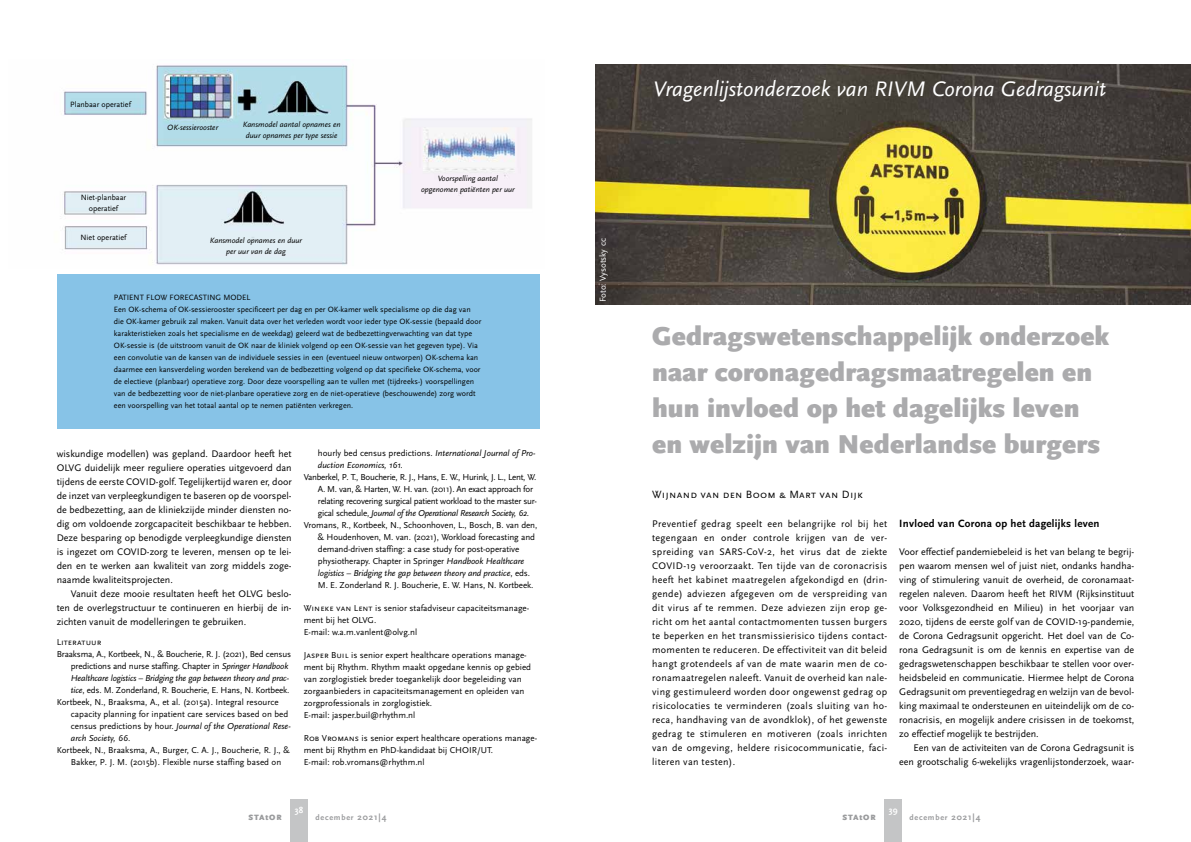
<style>
.page{position:relative;width:1191px;height:842px;background:#fff}
.page>*{position:absolute;margin:0;border:0;box-sizing:border-box;transform-origin:0 0}
.t1{font:900 27px/36px "Scala Sans";color:#ababad}
.t2{font:italic 22px "Scala Sans";color:#fff}
.t3{font:700 11px "Scala Sans";letter-spacing:.025em;color:#000}
.t4{font:11px "Scala Sans Caps";letter-spacing:.025em;color:#000}
.t5{font:10px/14px "Scala Sans";color:#000;text-align:justify}
.t6{font:9px/12px "Scala Sans";color:#000}
.t7{font:italic 9px/12px "Scala Sans";letter-spacing:-.01em;color:#000}
.t8{font:9px "Scala Sans";letter-spacing:-.03em;color:#000}
.t9{font:9px "Scala Sans";letter-spacing:-.02em;color:#000}
.t10{font:italic 9px "Scala Sans";letter-spacing:-.03em;color:#000}
.t11{font:9px "Scala Sans";color:#fff}
.t12{font:9px "Scala Sans Caps";color:#000}
.t13{font:700 9px "Scala Sans";color:#fff}
.t14{font:8px/12px "Scala Sans";color:#000}
.t15{font:italic 8px/11px "Scala Sans";color:#000;text-align:center}
.t16{font:700 8px "Scala Sans";letter-spacing:.1em;color:#9a9b9d}
.t17{font:900 8px "Scala Sans";letter-spacing:.1em;color:#9a9b9d}
.s1{font-style:italic}
.s2{font-style:normal}
.s3{font-family:"Scala Sans Caps"}
.s4{font-size:9px}
</style>
<div class="page">
<div style="left:291px;top:799px;width:17px;height:43px;background:#c4c5c6"></div>
<div style="left:884px;top:799px;width:17px;height:43px;background:#c4c5c6"></div>
<div style="left:57px;top:274px;width:482px;height:155px;background:#87c3e7"></div>
<img style="left:595px;top:65px;width:596px;height:240px">
<img style="left:62px;top:65px;width:470px;height:200px">
<p class="t14" style="left:70px;top:98px;width:62px">Planbaar operatief</p>
<p class="t14" style="left:81px;top:192px;width:47px;line-height:11px;text-align:center">Niet-planbaar operatief</p>
<p class="t14" style="left:81px;top:232px;width:47px">Niet operatief</p>
<p class="t15" style="left:167px;top:122px;width:52px">OK-sessierooster</p>
<p class="t15" style="left:243px;top:119px;width:99px">Kansmodel aantal opnames en duur opnames per type sessie</p>
<p class="t15" style="left:210px;top:235px;width:94px">Kansmodel opnames en duur per uur van de dag</p>
<p class="t15" style="left:421px;top:173px;width:95px">Voorspelling aantal opgenomen patiënten per uur</p>
<p class="t14" style="left:114px;top:292px;width:369px">PATIENT FLOW FORECASTING MODEL<br>Een OK-schema of OK-sessierooster specificeert per dag en per OK-kamer welk specialisme op die dag van die OK-kamer gebruik zal maken. Vanuit data over het verleden wordt voor ieder type OK-sessie (bepaald door karakteristieken zoals het specialisme en de weekdag) geleerd wat de bedbezettingverwachting van dat type OK-sessie is (de uitstroom vanuit de OK naar de kliniek volgend op een OK-sessie van het gegeven type). Via een convolutie van de kansen van de individuele sessies in een (eventueel nieuw ontworpen) OK-schema kan daarmee een kansverdeling worden berekend van de bedbezetting volgend op dat specifieke OK-schema, voor de electieve (planbaar) operatieve zorg. Door deze voorspelling aan te vullen met (tijdreeks-) voorspellingen van de bedbezetting voor de niet-planbare operatieve zorg en de niet-operatieve (beschouwende) zorg wordt een voorspelling van het totaal aantal op te nemen patiënten verkregen.</p>
<p class="t5" style="left:57px;top:447px;width:236px">wiskundige modellen) was gepland. Daardoor heeft het OLVG duidelijk meer reguliere operaties uitgevoerd dan tijdens de eerste COVID-golf. Tegelijkertijd waren er, door de inzet van verpleegkundigen te baseren op de voorspel&shy;de bedbezetting, aan de kliniekzijde minder diensten no&shy;dig om voldoende zorgcapaciteit beschikbaar te hebben.<br>Deze besparing op benodigde verpleegkundige diensten is ingezet om COVID-zorg te leveren, mensen op te lei&shy;den en te werken aan kwaliteit van zorg middels zoge&shy;naamde kwaliteitsprojecten.</p>
<p class="t5" style="left:57px;top:587px;width:236px;text-indent:14px">Vanuit deze mooie resultaten heeft het OLVG beslo&shy;ten de overlegstructuur te continueren en hierbij de in&shy;zichten vanuit de modelleringen te gebruiken.</p>
<p class="t12" style="left:57px;top:637px;width:46px">Literatuur</p>
<p class="t9" style="left:57px;top:649px;width:236px">Braaksma, A., Kortbeek, N., &amp; Boucherie, R. J. (2021), Bed census</p>
<p class="t9" style="left:71px;top:661px;width:219px">predictions and nurse staffing. Chapter in <span class="s1">Springer Handbook</span></p>
<p class="t7" style="left:71px;top:672px;width:220px">Healthcare logistics – Bridging the gap between theory and prac-</p>
<p class="t9" style="left:71px;top:685px;width:220px"><span class="s1">tice</span>, eds. M. Zonderland, R. Boucherie, E. Hans, N. Kortbeek.</p>
<p class="t6" style="left:57px;top:696px;width:223px">Kortbeek, N., Braaksma, A., et al. (2015a). Integral resource</p>
<p class="t6" style="left:71px;top:708px;width:219px">capacity planning for inpatient care services based on bed</p>
<p class="t7" style="left:71px;top:720px;width:221px"><span class="s2">census predictions by hour.</span> Journal of the Operational Rese-</p>
<p class="t7" style="left:71px;top:732px;width:61px">arch Society, 66<span class="s2">.</span></p>
<p class="t6" style="left:57px;top:744px;width:234px">Kortbeek, N., Braaksma, A., Burger, C. A. J., Boucherie, R. J., &amp;</p>
<p class="t6" style="left:71px;top:756px;width:212px">Bakker, P. J. M. (2015b). Flexible nurse staffing based on</p>
<p class="t7" style="left:318px;top:447px;width:219px"><span class="s2">hourly bed census predictions.</span> International Journal of Pro&shy;duction Economics, 161.</p>
<p class="t8" style="left:304px;top:472px;width:234px">Vanberkel, P. T., Boucherie, R. J., Hans, E. W., Hurink, J. L., Lent, W.</p>
<p class="t8" style="left:318px;top:484px;width:217px">A. M. van, &amp; Harten, W. H. van. (2011). An exact approach for</p>
<p class="t8" style="left:318px;top:496px;width:220px">relating recovering surgical patient workload to the master sur-</p>
<p class="t10" style="left:318px;top:508px;width:212px"><span class="s2">gical schedule,</span> Journal of the Operational Research Society, 62<span class="s2">.</span></p>
<p class="t6" style="left:304px;top:519px;width:235px">Vromans, R., Kortbeek, N., Schoonhoven, L., Bosch, B. van den,</p>
<p class="t6" style="left:318px;top:531px;width:218px">&amp; Houdenhoven, M. van. (2021), Workload forecasting and</p>
<p class="t6" style="left:318px;top:543px;width:203px">demand-driven staffing: a case study for post-operative</p>
<p class="t6" style="left:318px;top:555px;width:208px">physiotherapy. Chapter in Springer <span class="s1">Handbook Healthcare</span></p>
<p class="t7" style="left:318px;top:567px;width:214px">logistics – Bridging the gap between theory and practice<span class="s2">, eds.</span></p>
<p class="t6" style="left:318px;top:579px;width:217px">M. E. Zonderland R. J. Boucherie, E. W. Hans, N. Kortbeek.</p>
<p class="t6" style="left:304px;top:602px;width:227px"><span class="s3">Wineke van Lent</span> is senior stafadviseur capaciteitsmanage&shy;ment bij het OLVG.<br>E-mail: w.a.m.vanlent@olvg.nl</p>
<p class="t6" style="left:304px;top:649px;width:229px"><span class="s3">Jasper Buil</span> is senior expert healthcare operations manage&shy;ment bij Rhythm. Rhythm maakt opgedane kennis op gebied van zorglogistiek breder toegankelijk door begeleiding van zorgaanbieders in capaciteitsmanagement en opleiden van zorgprofessionals in zorglogistiek.<br>E-mail: jasper.buil@rhythm.nl</p>
<p class="t6" style="left:304px;top:732px;width:235px"><span class="s3">Rob Vromans</span> is senior expert healthcare operations manage&shy;ment bij Rhythm en PhD-kandidaat bij CHOIR/UT.<br>E-mail: rob.vromans@rhythm.nl</p>
<p class="t13" style="left:295px;top:805px;width:10px">38</p>
<p class="t17" style="left:249px;top:812px;width:34px">STAtOR</p>
<p class="t16" style="left:315px;top:813px;width:72px">december <span class="s4">2021|4</span></p>
<h2 class="t2" style="left:653px;top:77px;width:454px">Vragenlijstonderzoek van RIVM Corona Gedragsunit</h2>
<p class="t11" style="left:598px;top:302px;width:65px;rotate:-90deg">Foto: Vysotsky cc</p>
<h1 class="t1" style="left:652px;top:319px;width:458px">Gedragswetenschappelijk onderzoek naar coronagedragsmaatregelen en hun invloed op het dagelijks leven en welzijn van Nederlandse burgers</h1>
<p class="t4" style="left:652px;top:489px;width:212px">Wijnand van den Boom &amp; Mart van Dijk</p>
<p class="t5" style="left:652px;top:517px;width:236px">Preventief gedrag speelt een belangrijke rol bij het tegengaan en onder controle krijgen van de ver&shy;spreiding van SARS-CoV-2, het virus dat de ziekte COVID-19 veroorzaakt. Ten tijde van de coronacrisis heeft het kabinet maatregelen afgekondigd en (drin&shy;gende) adviezen afgegeven om de verspreiding van dit virus af te remmen. Deze adviezen zijn erop ge&shy;richt om het aantal contactmomenten tussen burgers te beperken en het transmissierisico tijdens contact&shy;momenten te reduceren. De effectiviteit van dit beleid hangt grotendeels af van de mate waarin men de co&shy;ronamaatregelen naleeft. Vanuit de overheid kan nale&shy;ving gestimuleerd worden door ongewenst gedrag op risicolocaties te verminderen (zoals sluiting van ho&shy;reca, handhaving van de avondklok), of het gewenste gedrag te stimuleren en motiveren (zoals inrichten van de omgeving, heldere risicocommunicatie, faci&shy;literen van testen).</p>
<p class="t3" style="left:899px;top:518px;width:202px">Invloed van Corona op het dagelijks leven</p>
<p class="t5" style="left:899px;top:545px;width:236px">Voor effectief pandemiebeleid is het van belang te begrij&shy;pen waarom mensen wel of juist niet, ondanks handha&shy;ving of stimulering vanuit de overheid, de coronamaat&shy;regelen naleven. Daarom heeft het RIVM (Rijksinstituut voor Volksgezondheid en Milieu) in het voorjaar van 2020, tijdens de eerste golf van de COVID-19-pandemie, de Corona Gedragsunit opgericht. Het doel van de Co&shy;rona Gedragsunit is om de kennis en expertise van de gedragswetenschappen beschikbaar te stellen voor over&shy;heidsbeleid en communicatie. Hiermee helpt de Corona Gedragsunit om preventiegedrag en welzijn van de bevol&shy;king maximaal te ondersteunen en uiteindelijk om de co&shy;ronacrisis, en mogelijk andere crisissen in de toekomst, zo effectief mogelijk te bestrijden.</p>
<p class="t5" style="left:899px;top:741px;width:236px;text-align:right">Een van de activiteiten van de Corona Gedragsunit is een grootschalig 6-wekelijks vragenlijstonderzoek, waar-</p>
<p class="t13" style="left:889px;top:805px;width:10px">39</p>
<p class="t17" style="left:842px;top:812px;width:34px">STAtOR</p>
<p class="t16" style="left:909px;top:813px;width:72px">december <span class="s4">2021|4</span></p>
</div>
